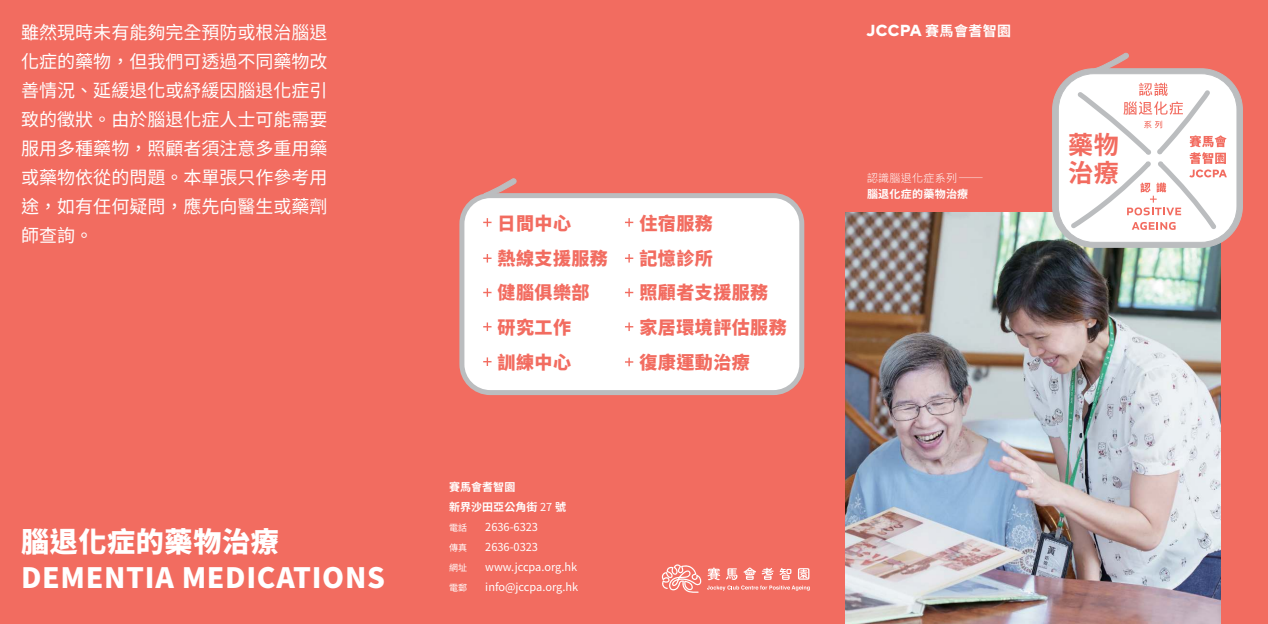
<style>
.page{position:relative;width:1268px;height:624px;background:#fff}
.page>*{position:absolute;margin:0;border:0;box-sizing:border-box;transform-origin:0 0}
.t1{font:900 28px/36px "Noto Sans CJ Ktc";letter-spacing:.025em;color:#fff}
.t2{font:700 25px/28px "Noto Sans CJ Ktc";color:#f26c60}
.t3{font:18px/29px "Noto Sans CJ Ktc";color:#fff;text-align:justify}
.t4{font:900 18px/34.9px "Noto Sans CJ Ktc";letter-spacing:.025em;color:#f26c60}
.t5{font:700 14px "Noto Sans CJ Ktc";letter-spacing:.025em;color:#fff}
.t6{font:11px "Noto Sans CJ Ktc";color:#fff}
.t7{font:700 11px/20px "Noto Sans CJ Ktc";color:#fff}
.t8{font:300 11px "Noto Sans CJ Ktc";letter-spacing:.025em;color:#fff}
.t9{font:700 11px "Noto Sans CJ Ktc";letter-spacing:.025em;color:#fff}
.t10{font:9px "Noto Sans CJ Ktc";color:#fff}
.s1{font-weight:400}
.s2{font-family:"Mark Pro";font-weight:800;font-size:16px}
</style>
<div class="page">
<div style="left:0;top:0;width:879px;height:624px;background:#f26c60"></div>
<div style="left:845px;top:0;width:422px;height:624px;background:#f26c60"></div>
<div style="left:462px;top:196px;width:339px;height:196px;background:#fff;border-radius:28px"></div>
<div style="left:459px;top:193px;width:345px;height:202px;border:5px solid #bbbdbf;border-radius:28px"></div>
<svg style="left:482px;top:178px;width:34px;height:20px"></svg>
<svg style="left:483px;top:218px;width:8px;height:9px"></svg>
<svg style="left:625px;top:218px;width:8px;height:9px"></svg>
<svg style="left:483px;top:254px;width:8px;height:8px"></svg>
<svg style="left:625px;top:254px;width:8px;height:8px"></svg>
<svg style="left:483px;top:288px;width:8px;height:9px"></svg>
<svg style="left:625px;top:288px;width:8px;height:9px"></svg>
<svg style="left:483px;top:322px;width:8px;height:9px"></svg>
<svg style="left:483px;top:357px;width:8px;height:9px"></svg>
<svg style="left:625px;top:322px;width:8px;height:9px"></svg>
<svg style="left:625px;top:358px;width:8px;height:8px"></svg>
<img style="left:845px;top:213px;width:375px;height:411px">
<svg style="left:1052px;top:53px;width:190px;height:194px"></svg>
<svg style="left:1070px;top:83px;width:156px;height:147px;background:#f8eeed"></svg>
<svg style="left:661px;top:564px;width:148px;height:28px"></svg>
<p class="t3" style="left:21px;top:18px;width:307px">雖然現時未有能夠完全預防或根治腦退化症的藥物，但我們可透過不同藥物改善情況、延緩退化或紓緩因腦退化症引致的徵狀。由於腦退化症人士可能需要服用多種藥物，照顧者須注意多重用藥或藥物依從的問題。本單張只作參考用途，如有任何疑問，應先向醫生或藥劑師查詢。</p>
<h1 class="t1" style="left:21px;top:524px;width:365px">腦退化症的藥物治療<br>DEMENTIA MEDICATIONS</h1>
<p class="t4" style="left:497px;top:206px;width:75px">日間中心</p>
<p class="t4" style="left:497px;top:241px;width:112px">熱線支援服務健腦俱樂部研究工作<br>訓練中心</p>
<p class="t4" style="left:639px;top:206px;width:75px">住宿服務記憶診所</p>
<p class="t4" style="left:639px;top:276px;width:149px">照顧者支援服務家居環境評估服務復康運動治療</p>
<p class="t7" style="left:449px;top:477px;width:118px">賽馬會耆智園<br>新界沙田亞公角街 <span class="s1">27</span> 號</p>
<p class="t10" style="left:449px;top:522px;width:19px">電話</p>
<p class="t6" style="left:485px;top:521px;width:54px">2636-6323</p>
<p class="t10" style="left:449px;top:542px;width:19px">傳真</p>
<p class="t6" style="left:485px;top:541px;width:54px">2636-0323</p>
<p class="t10" style="left:449px;top:562px;width:19px">網址</p>
<p class="t6" style="left:485px;top:561px;width:93px">www.jccpa.org.hk</p>
<p class="t10" style="left:449px;top:582px;width:19px">電郵</p>
<p class="t6" style="left:485px;top:581px;width:94px">info@jccpa.org.hk</p>
<p class="t5" style="left:866px;top:23px;width:146px"><span class="s2">JCCPA</span> 賽馬會耆智園</p>
<p class="t8" style="left:866px;top:172px;width:119px">認識腦退化症系列—</p>
<p class="t9" style="left:866px;top:188px;width:103px">腦退化症的藥物治療</p>
<h2 class="t2" style="left:1067px;top:131px;width:52px">藥物治療</h2>
</div>
